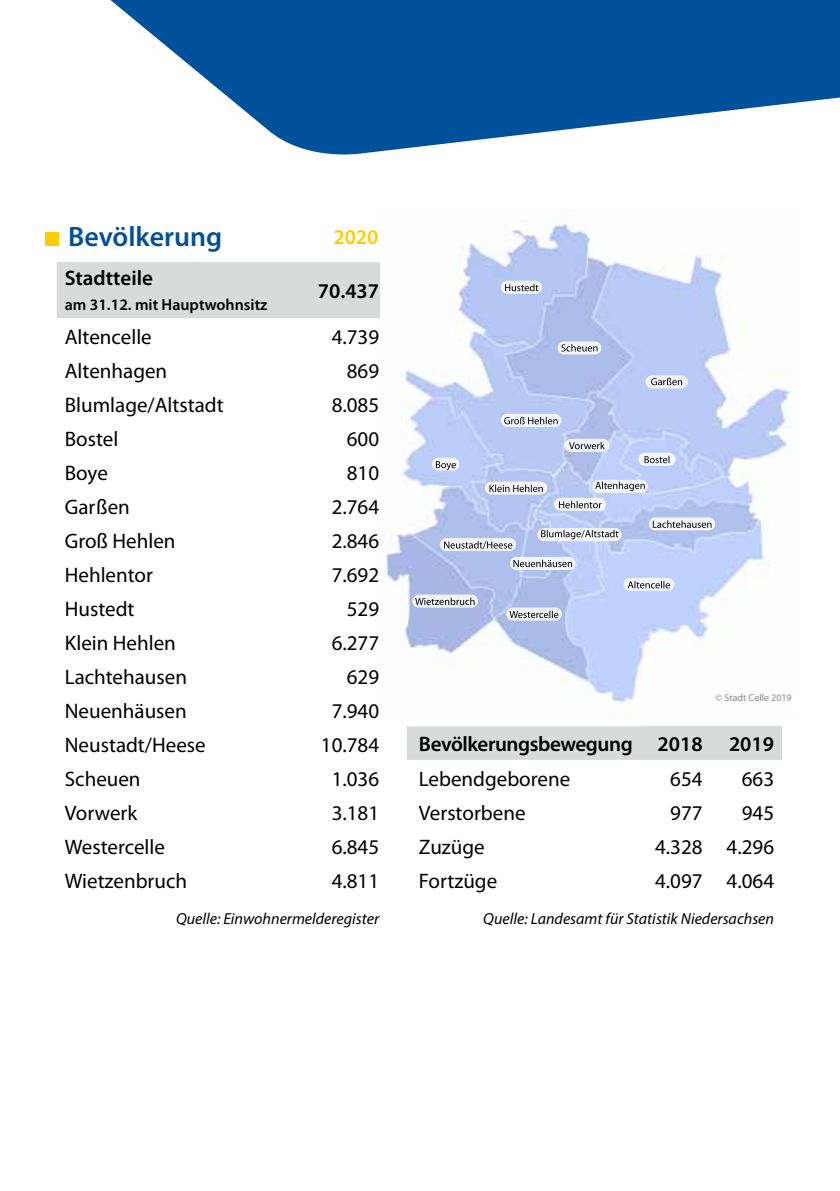
<style>
.page{position:relative;width:840px;height:1191px;background:#fff}
.page>*{position:absolute;margin:0;border:0;box-sizing:border-box;transform-origin:0 0}
.t1{font:600 28px "Myriad Pro";color:#004f99}
.t2{font:21px "Myriad Pro";color:#000}
.t3{font:600 21px "Myriad Pro";letter-spacing:-.015em;color:#000}
.t4{font:600 21px "Myriad Pro";color:#fecd00}
.t5{font:italic 16px "Myriad Pro";color:#000}
.t6{font:600 16px "Myriad Pro";color:#000}
.t7{font:10px "Myriad Pro";color:#868786}
</style>
<div class="page">
<svg style="left:57px;top:262px;width:724px;height:498px"></svg>
<svg style="left:57px;top:351px;width:323px;height:1px"></svg>
<svg style="left:57px;top:385px;width:323px;height:1px"></svg>
<svg style="left:57px;top:419px;width:323px;height:1px"></svg>
<svg style="left:57px;top:453px;width:323px;height:1px"></svg>
<hr style="left:57px;top:487px;width:236px;height:1px;background:#fff">
<hr style="left:293px;top:487px;width:108px;height:1px;background:#fff">
<hr style="left:57px;top:521px;width:236px;height:1px;background:#fff">
<hr style="left:293px;top:521px;width:108px;height:1px;background:#fff">
<hr style="left:57px;top:555px;width:236px;height:1px;background:#fff">
<hr style="left:293px;top:555px;width:108px;height:1px;background:#fff">
<hr style="left:57px;top:589px;width:236px;height:1px;background:#fff">
<hr style="left:293px;top:589px;width:108px;height:1px;background:#fff">
<hr style="left:57px;top:623px;width:236px;height:1px;background:#fff">
<hr style="left:293px;top:623px;width:108px;height:1px;background:#fff">
<hr style="left:57px;top:657px;width:236px;height:1px;background:#fff">
<hr style="left:293px;top:657px;width:108px;height:1px;background:#fff">
<hr style="left:57px;top:691px;width:236px;height:1px;background:#fff">
<hr style="left:293px;top:691px;width:108px;height:1px;background:#fff">
<hr style="left:57px;top:725px;width:236px;height:1px;background:#fff">
<hr style="left:293px;top:725px;width:108px;height:1px;background:#fff">
<hr style="left:401px;top:725px;width:241px;height:1px;background:#fff">
<hr style="left:57px;top:759px;width:236px;height:1px;background:#fff">
<hr style="left:293px;top:759px;width:113px;height:1px;background:#fff">
<div style="left:396px;top:726px;width:10px;height:33px;background:#fff"></div>
<svg style="left:110px;top:0;width:729px;height:155px;fill:#00519b"></svg>
<div style="left:45px;top:232px;width:14px;height:13px;background:#fecd00"></div>
<img style="left:380px;top:213px;width:413px;height:507px">
<svg style="left:500px;top:414px;width:61px;height:13px"></svg>
<svg style="left:432px;top:458px;width:27px;height:13px"></svg>
<svg style="left:484px;top:481px;width:63px;height:13px"></svg>
<svg style="left:553px;top:498px;width:52px;height:13px"></svg>
<svg style="left:591px;top:480px;width:56px;height:13px"></svg>
<svg style="left:648px;top:517px;width:67px;height:13px"></svg>
<svg style="left:623px;top:578px;width:50px;height:13px"></svg>
<svg style="left:439px;top:538px;width:77px;height:13px"></svg>
<svg style="left:412px;top:594px;width:65px;height:13px"></svg>
<svg style="left:506px;top:607px;width:55px;height:13px"></svg>
<svg style="left:557px;top:341px;width:44px;height:13px"></svg>
<svg style="left:500px;top:281px;width:42px;height:13px"></svg>
<svg style="left:645px;top:375px;width:42px;height:13px"></svg>
<svg style="left:638px;top:453px;width:37px;height:13px"></svg>
<svg style="left:564px;top:439px;width:45px;height:13px"></svg>
<svg style="left:537px;top:528px;width:84px;height:13px"></svg>
<svg style="left:509px;top:557px;width:66px;height:13px"></svg>
<svg style="left:505px;top:284px;width:33px;height:7px"></svg>
<svg style="left:561px;top:344px;width:36px;height:7px"></svg>
<svg style="left:650px;top:378px;width:31px;height:7px"></svg>
<svg style="left:504px;top:417px;width:53px;height:7px"></svg>
<svg style="left:568px;top:442px;width:36px;height:7px"></svg>
<svg style="left:644px;top:456px;width:25px;height:7px"></svg>
<svg style="left:595px;top:481px;width:49px;height:10px"></svg>
<svg style="left:558px;top:501px;width:43px;height:7px"></svg>
<svg style="left:489px;top:484px;width:53px;height:8px"></svg>
<svg style="left:444px;top:541px;width:68px;height:8px"></svg>
<svg style="left:415px;top:597px;width:59px;height:8px"></svg>
<svg style="left:509px;top:610px;width:49px;height:8px"></svg>
<svg style="left:513px;top:559px;width:58px;height:8px"></svg>
<svg style="left:541px;top:530px;width:77px;height:9px"></svg>
<svg style="left:435px;top:461px;width:20px;height:9px"></svg>
<svg style="left:652px;top:520px;width:59px;height:8px"></svg>
<svg style="left:627px;top:581px;width:42px;height:7px"></svg>
<div style="left:715px;top:693px;width:81px;height:17px;background:#fff"></div>
<h1 class="t1" style="left:68px;top:219px;width:155px">Bevölkerung</h1>
<p class="t4" style="left:333px;top:223px;width:47px">2020</p>
<p class="t3" style="left:65px;top:265px;width:90px">Stadtteile</p>
<p class="t6" style="left:65px;top:295px;width:204px">am 31.12. mit Hauptwohnsitz</p>
<p class="t3" style="left:317px;top:277px;width:63px">70.437</p>
<p class="t2" style="left:65px;top:323px;width:88px">Altencelle</p>
<p class="t2" style="left:331px;top:323px;width:49px">4.739</p>
<p class="t2" style="left:65px;top:357px;width:104px">Altenhagen</p>
<p class="t2" style="left:346px;top:357px;width:34px">869</p>
<p class="t2" style="left:65px;top:391px;width:160px">Blumlage/Altstadt</p>
<p class="t2" style="left:331px;top:391px;width:49px">8.085</p>
<p class="t2" style="left:65px;top:425px;width:55px">Bostel</p>
<p class="t2" style="left:346px;top:425px;width:34px">600</p>
<p class="t2" style="left:65px;top:459px;width:45px">Boye</p>
<p class="t2" style="left:346px;top:459px;width:34px">810</p>
<p class="t2" style="left:65px;top:494px;width:67px">Garßen</p>
<p class="t2" style="left:331px;top:494px;width:49px">2.764</p>
<p class="t2" style="left:65px;top:528px;width:112px">Groß Hehlen</p>
<p class="t2" style="left:331px;top:528px;width:49px">2.846</p>
<p class="t2" style="left:65px;top:562px;width:90px">Hehlentor</p>
<p class="t2" style="left:331px;top:562px;width:49px">7.692</p>
<p class="t2" style="left:65px;top:596px;width:71px">Hustedt</p>
<p class="t2" style="left:346px;top:596px;width:34px">529</p>
<p class="t2" style="left:65px;top:630px;width:113px">Klein Hehlen</p>
<p class="t2" style="left:331px;top:630px;width:49px">6.277</p>
<p class="t2" style="left:65px;top:664px;width:124px">Lachtehausen</p>
<p class="t2" style="left:346px;top:664px;width:34px">629</p>
<p class="t2" style="left:65px;top:698px;width:123px">Neuenhäusen</p>
<p class="t2" style="left:331px;top:698px;width:49px">7.940</p>
<p class="t2" style="left:65px;top:732px;width:142px">Neustadt/Heese</p>
<p class="t2" style="left:321px;top:732px;width:60px">10.784</p>
<p class="t3" style="left:418px;top:730px;width:285px">Bevölkerungsbewegung 2018</p>
<p class="t3" style="left:728px;top:730px;width:47px">2019</p>
<p class="t2" style="left:65px;top:766px;width:77px">Scheuen</p>
<p class="t2" style="left:331px;top:766px;width:49px">1.036</p>
<p class="t2" style="left:418px;top:766px;width:153px">Lebendgeborene</p>
<p class="t2" style="left:669px;top:766px;width:34px">654</p>
<p class="t2" style="left:741px;top:766px;width:34px">663</p>
<p class="t2" style="left:65px;top:800px;width:74px">Vorwerk</p>
<p class="t2" style="left:331px;top:800px;width:49px">3.181</p>
<p class="t2" style="left:418px;top:800px;width:108px">Verstorbene</p>
<p class="t2" style="left:669px;top:800px;width:34px">977</p>
<p class="t2" style="left:741px;top:800px;width:34px">945</p>
<p class="t2" style="left:65px;top:834px;width:102px">Westercelle</p>
<p class="t2" style="left:331px;top:834px;width:49px">6.845</p>
<p class="t2" style="left:418px;top:834px;width:67px">Zuzüge</p>
<p class="t2" style="left:654px;top:834px;width:120px">4.328 4.296</p>
<p class="t2" style="left:65px;top:868px;width:124px">Wietzenbruch</p>
<p class="t2" style="left:331px;top:868px;width:49px">4.811</p>
<p class="t2" style="left:418px;top:868px;width:80px">Fortzüge</p>
<p class="t2" style="left:654px;top:868px;width:120px">4.097 4.064</p>
<p class="t5" style="left:176px;top:908px;width:204px">Quelle: Einwohnermelderegister</p>
<p class="t5" style="left:483px;top:908px;width:292px">Quelle: Landesamt für Statistik Niedersachsen</p>
<p class="t7" style="left:715px;top:691px;width:78px">© Stadt Celle 2019</p>
</div>
